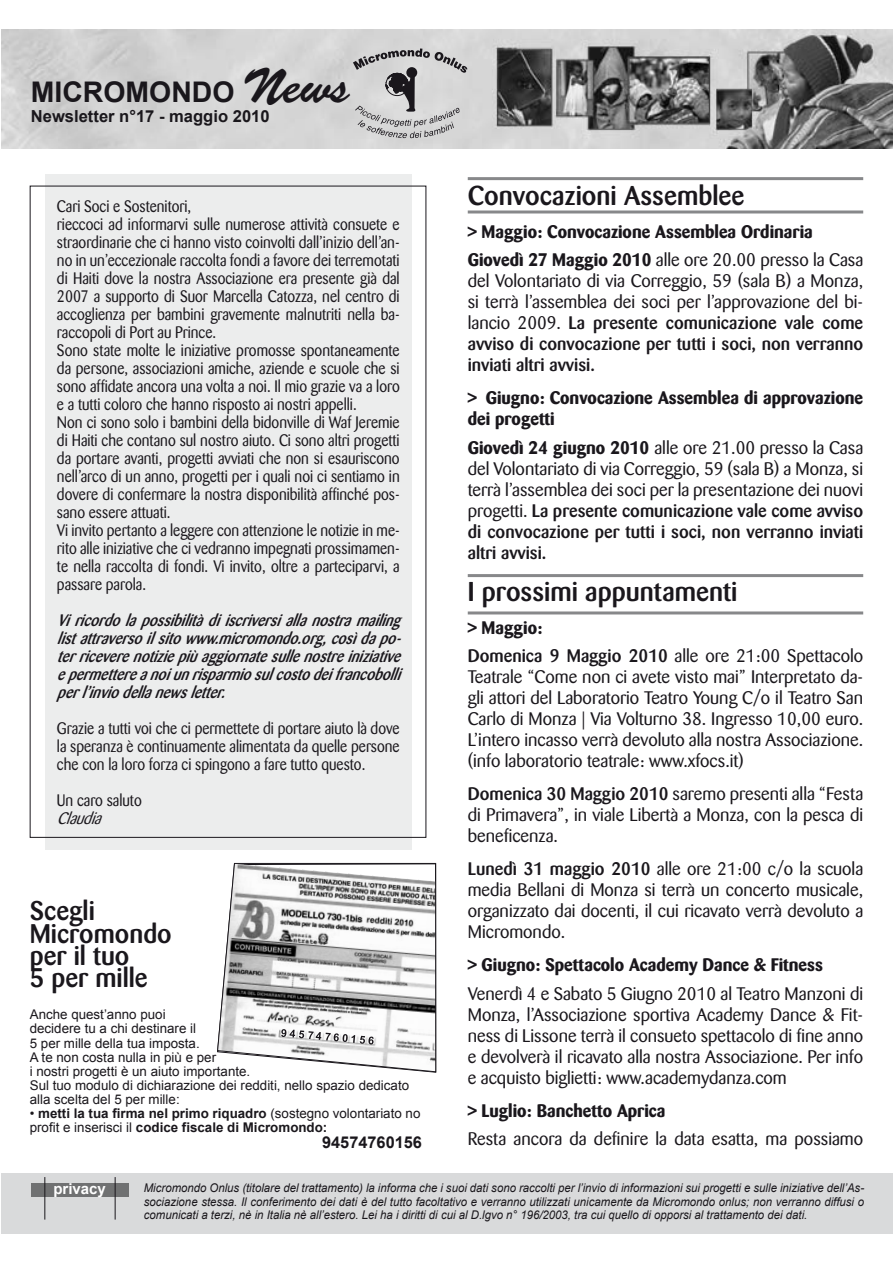
<style>
.page{position:relative;width:893px;height:1263px;background:#fff}
.page>*{position:absolute;margin:0;border:0;box-sizing:border-box;transform-origin:0 0}
.t1{font:700 28.35px "Arial";color:#1a171c}
.t2{font:500 27px "Barmeno";color:#1a171c}
.t3{font:500 26.7px "Barmeno";color:#1a171c}
.t4{font:18px/21px "Barmeno";color:#1a171c;text-align:justify}
.t5{font:700 18px/21px "Barmeno";color:#1a171c}
.t6{font:700 16.65px "Arial";color:#1a171c}
.t7{font:16.5px/18px "Barmeno";color:#1a171c;text-align:justify;scale:.9 1}
.t8{font:italic 500 16.5px/18px "Barmeno";color:#1a171c;text-align:justify;scale:.9 1}
.t9{font:italic 16.5px "Barmeno";color:#1a171c;scale:.9 1}
.t10{font:700 16.35px "Arial";color:#1a171c}
.t11{font:700 15px "Arial";color:#fff}
.t12{font:13.35px/14.1px "Arial";color:#1a171c}
.t13{font:700 13.35px/14.1px "Arial";color:#1a171c}
.t14{font:italic 12px/13.5px "Arial";color:#1a171c;text-align:justify;scale:.95 1}
.s1{font-family:"Brush Script";font-weight:400;font-size:49.35px}
.s2{font-weight:400}
.s3{font-weight:700}
.s4{font-weight:500}
</style>
<div class="page">
<div style="left:1px;top:1173px;width:892px;height:61px;background:#d9dadb"></div>
<img style="left:1px;top:30px;width:892px;height:119px">
<svg style="left:353px;top:48px;width:115px;height:90px;background:#bab9ba"></svg>
<div style="left:31px;top:1183px;width:98px;height:14px;background:#707172"></div>
<hr style="left:44px;top:1177px;width:1px;height:42px;background:#1a171c">
<hr style="left:115px;top:1177px;width:1px;height:42px;background:#1a171c">
<div style="left:45px;top:174px;width:366px;height:675px;background:#eceded"></div>
<hr style="left:468px;top:210px;width:395px;height:3px;background:#87888a">
<hr style="left:468px;top:177px;width:395px;height:3px;background:#87888a">
<hr style="left:468px;top:611px;width:395px;height:3px;background:#87888a">
<hr style="left:468px;top:574px;width:395px;height:3px;background:#87888a">
<svg style="left:217px;top:863px;width:219px;height:209px"></svg>
<svg style="left:281px;top:1029px;width:93px;height:15px"></svg>
<svg style="left:29px;top:185px;width:398px;height:653px"></svg>
<p class="t1" style="left:31px;top:76px;width:321px">MICROMONDO <span class="s1">News</span></p>
<p class="t6" style="left:31px;top:107px;width:240px">Newsletter n°17 - maggio 2010</p>
<p class="t7" style="left:57px;top:197px;width:151px">Cari Soci e Sostenitori,</p>
<p class="t7" style="left:57px;top:215px;width:382px">rieccoci ad informarvi sulle numerose attività consuete e straordinarie che ci hanno visto coinvolti dall’inizio dell’an&shy;no in un’eccezionale raccolta fondi a favore dei terremotati di Haiti dove la nostra Associazione era presente già dal 2007 a supporto di Suor Marcella Catozza, nel centro di accoglienza per bambini gravemente malnutriti nella ba&shy;raccopoli di Port au Prince.</p>
<p class="t7" style="left:57px;top:341px;width:382px">Sono state molte le iniziative promosse spontaneamente da persone, associazioni amiche, aziende e scuole che si sono affidate ancora una volta a noi. Il mio grazie va a loro e a tutti coloro che hanno risposto ai nostri appelli.</p>
<p class="t7" style="left:57px;top:413px;width:382px">Non ci sono solo i bambini della bidonville di Waf Jeremie di Haiti che contano sul nostro aiuto. Ci sono altri progetti da portare avanti, progetti avviati che non si esauriscono nell’arco di un anno, progetti per i quali noi ci sentiamo in dovere di confermare la nostra disponibilità affinché pos&shy;sano essere attuati.</p>
<p class="t7" style="left:57px;top:521px;width:382px">Vi invito pertanto a leggere con attenzione le notizie in me&shy;rito alle iniziative che ci vedranno impegnati prossimamen&shy;te nella raccolta di fondi. Vi invito, oltre a parteciparvi, a passare parola.</p>
<p class="t8" style="left:57px;top:611px;width:390px">Viricordolapossibilitàdiiscriversiallanostramailing listattraversoilsitowww.micromondo.org,cosìdapo&shy;terriceverenotiziepiùaggiornatesullenostreiniziative epermettereanoiunrisparmiosulcostodeifrancobolli perl’inviodellanewsletter.</p>
<p class="t7" style="left:57px;top:719px;width:382px">Grazie a tutti voi che ci permettete di portare aiuto là dove la speranza è continuamente alimentata da quelle persone che con la loro forza ci spingono a fare tutto questo.</p>
<p class="t7" style="left:57px;top:791px;width:96px">Un caro saluto</p>
<p class="t9" style="left:57px;top:808px;width:57px">Claudia</p>
<p class="t3" style="left:30px;top:895px;width:67px">Scegli</p>
<p class="t3" style="left:30px;top:917px;width:143px">Micromondo</p>
<p class="t3" style="left:30px;top:940px;width:101px">per il tuo</p>
<p class="t3" style="left:30px;top:962px;width:119px">5 per mille</p>
<p class="t12" style="left:30px;top:1007px;width:137px">Anche quest’anno puoi</p>
<p class="t12" style="left:30px;top:1022px;width:168px">decidere tu a chi destinare il</p>
<p class="t12" style="left:30px;top:1036px;width:171px">5 per mille della tua imposta.</p>
<p class="t12" style="left:30px;top:1050px;width:222px">A te non costa nulla in più e per<br>i nostri progetti è un aiuto importante.</p>
<p class="t12" style="left:30px;top:1078px;width:381px">Sul tuo modulo di dichiarazione dei redditi, nello spazio dedicato</p>
<p class="t12" style="left:30px;top:1092px;width:151px">alla scelta del 5 per mille:</p>
<p class="t13" style="left:30px;top:1106px;width:392px"><span class="s2">•</span> metti la tua firma nel primo riquadro <span class="s2">(sostegno volontariato no profit e inserisci il</span> codice fiscale di Micromondo:</p>
<p class="t10" style="left:322px;top:1133px;width:101px">94574760156</p>
<p class="t2" style="left:468px;top:179px;width:278px">Convocazioni Assemblee</p>
<p class="t5" style="left:468px;top:221px;width:347px">&gt; Maggio: Convocazione Assemblea Ordinaria</p>
<p class="t4" style="left:468px;top:250px;width:397px"><span class="s3">Giovedì 27 Maggio 2010</span> alle ore 20.00 presso la Casa del Volontariato di via Correggio, 59 (sala B) a Monza, si terrà l’assemblea dei soci per l’approvazione del bi&shy;lancio 2009. <span class="s4">La presente comunicazione vale come avviso di convocazione per tutti i soci, non verranno inviati altri avvisi.</span></p>
<p class="t5" style="left:468px;top:387px;width:397px">&gt; Giugno: Convocazione Assemblea di approvazione dei progetti</p>
<p class="t4" style="left:468px;top:437px;width:397px"><span class="s3">Giovedì 24 giugno 2010</span> alle ore 21.00 presso la Casa del Volontariato di via Correggio, 59 (sala B) a Monza, si terrà l’assemblea dei soci per la presentazione dei nuovi progetti. <span class="s4">La presente comunicazione vale come avviso di convocazione per tutti i soci, non verranno inviati altri avvisi.</span></p>
<p class="t2" style="left:468px;top:575px;width:271px">I prossimi appuntamenti</p>
<p class="t5" style="left:468px;top:617px;width:76px">&gt; Maggio:</p>
<p class="t4" style="left:468px;top:646px;width:397px"><span class="s4">Domenica 9 Maggio 2010</span> alle ore 21:00 Spettacolo Teatrale “Come non ci avete visto mai” Interpretato da&shy;gli attori del Laboratorio Teatro Young C/o il Teatro San Carlo di Monza | Via Volturno 38. Ingresso 10,00 euro.<br>L’intero incasso verrà devoluto alla nostra Associazione.</p>
<p class="t4" style="left:468px;top:751px;width:277px">(info laboratorio teatrale: www.xfocs.it)</p>
<p class="t4" style="left:468px;top:784px;width:397px"><span class="s4">Domenica 30 Maggio 2010</span> saremo presenti alla “Festa di Primavera”, in viale Libertà a Monza, con la pesca di beneficenza.</p>
<p class="t4" style="left:468px;top:859px;width:397px"><span class="s4">Lunedì 31 maggio 2010</span> alle ore 21:00 c/o la scuola media Bellani di Monza si terrà un concerto musicale, organizzato dai docenti, il cui ricavato verrà devoluto a Micromondo.</p>
<p class="t5" style="left:468px;top:954px;width:357px">&gt; Giugno: Spettacolo Academy Dance &amp; Fitness</p>
<p class="t4" style="left:468px;top:983px;width:397px">Venerdì 4 e Sabato 5 Giugno 2010 al Teatro Manzoni di Monza, l’Associazione sportiva Academy Dance &amp; Fit&shy;ness di Lissone terrà il consueto spettacolo di fine anno e devolverà il ricavato alla nostra Associazione. Per info e acquisto biglietti: www.academydanza.com</p>
<p class="t5" style="left:468px;top:1100px;width:199px">&gt; Luglio: Banchetto Aprica</p>
<p class="t4" style="left:468px;top:1129px;width:397px">Resta ancora da definire la data esatta, ma possiamo</p>
<p class="t11" style="left:53px;top:1180px;width:54px">privacy</p>
<p class="t14" style="left:144px;top:1181px;width:760px">Micromondo Onlus (titolare del trattamento) la informa che i suoi dati sono raccolti per l’invio di informazioni sui progetti e sulle iniziative dell’As&shy;sociazione stessa. Il conferimento dei dati è del tutto facoltativo e verranno utilizzati unicamente da Micromondo onlus; non verranno diffusi o comunicati a terzi, nè in Italia nè all’estero. Lei ha i diritti di cui al D.lgvo n° 196/2003, tra cui quello di opporsi al trattamento dei dati.</p>
</div>
